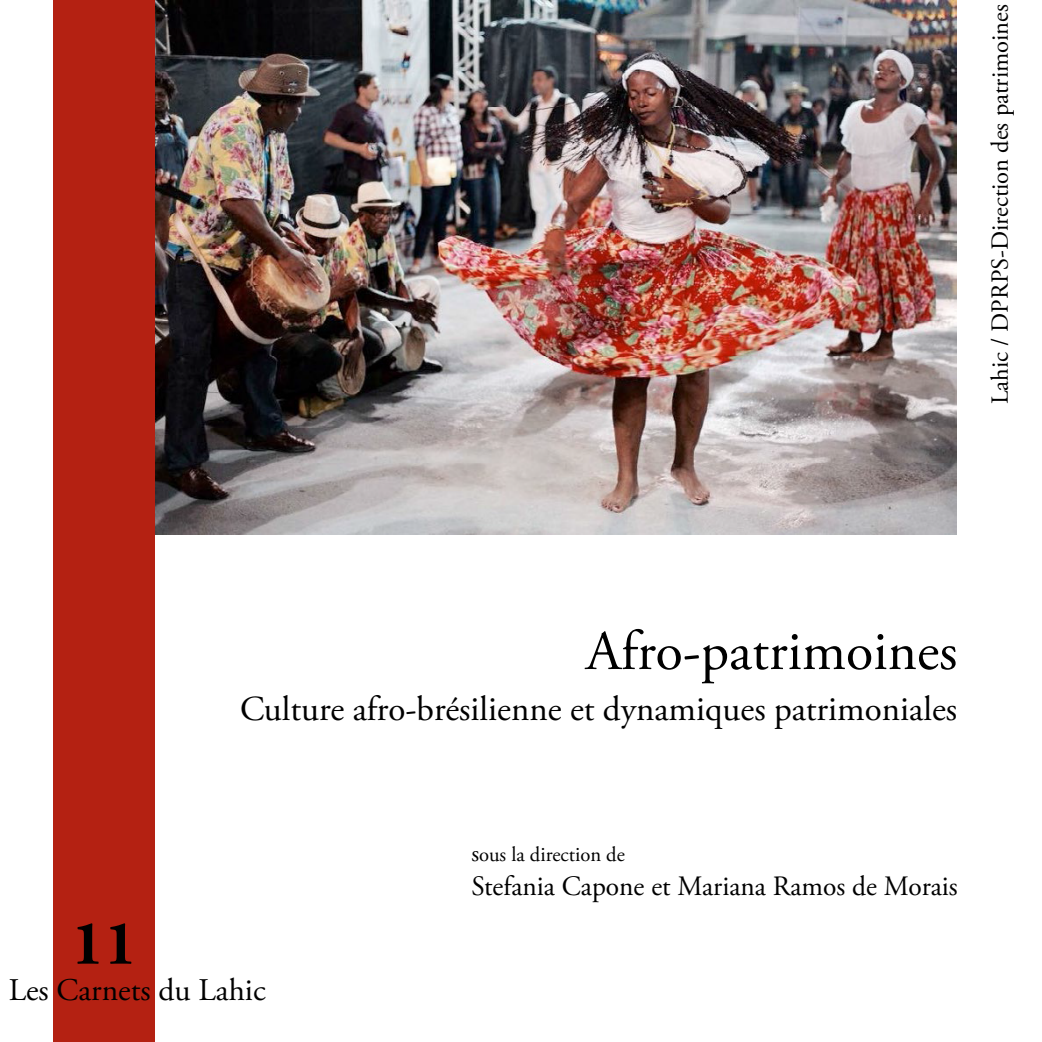
<style>
.page{position:relative;width:1042px;height:1042px;background:#fff}
.page>*{position:absolute;margin:0;border:0;box-sizing:border-box;transform-origin:0 0}
.t1{font:700 63px "Adobe Garamond Pro";color:#000}
.t2{font:56px "Adobe Garamond Pro";color:#000}
.t3{font:35px "Adobe Garamond Pro";color:#000}
.t4{font:31.5px "Adobe Garamond Pro";color:#000}
.t5{font:28px "Adobe Garamond Pro";color:#000}
.t6{font:24.5px "Adobe Garamond Pro";color:#000}
.t7{font:21px "Adobe Garamond Pro";color:#000}
.s1{font-size:24.5px}
</style>
<div class="page">
<img style="left:155px;top:1px;width:801px;height:533px">
<div style="left:53px;top:0;width:102px;height:1042px;background:#b42112"></div>
<p class="t6" style="left:985px;top:404px;width:401px;rotate:-90deg">Lahic / DPRPS-Direction des patrimoines</p>
<h2 class="t2" style="left:586px;top:617px;width:373px">Afro-patrimoines</h2>
<p class="t3" style="left:240px;top:688px;width:718px">Culture afro-brésilienne et dynamiques patrimoniales</p>
<h1 class="t1" style="left:71px;top:907px;width:67px">11</h1>
<p class="t4" style="left:9px;top:971px;width:258px">Les Carnets du Lahic</p>
<p class="t7" style="left:471px;top:842px;width:155px"><span class="s1">s</span>ous la direction de</p>
<p class="t5" style="left:471px;top:869px;width:488px">Stefania Capone et Mariana Ramos de Morais</p>
</div>
